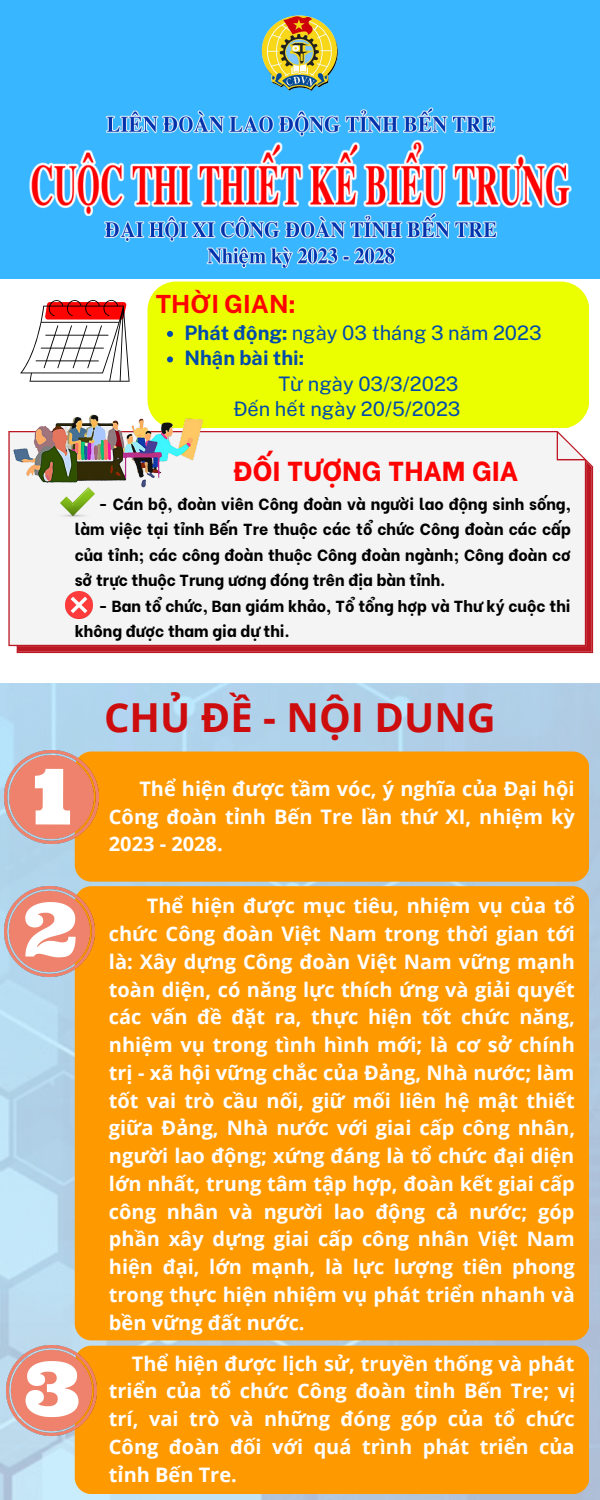
<style>
.page{position:relative;width:600px;height:1500px;background:#fff}
.page>*{position:absolute;margin:0;border:0;box-sizing:border-box;transform-origin:0 0}
.t1{font:700 40px "Open Sans";color:#cd0c0d}
.t2{font:800 27.3px "Be Vietnam";letter-spacing:.01em;color:#ff0202}
.t3{font:700 25px "Public Sans";color:#ff0202}
.t4{font:700 20px/27.8px "Open Sans";color:#fff;text-align:justify}
.t5{font:700 20px/25.5px "Public Sans";color:#004aad}
.t6{font:20px/25.5px "Public Sans";color:#004aad;text-align:right}
.t7{font:800 16px/25.5px "Be Vietnam";color:#000;text-align:justify}
.s1{font-weight:400}
</style>
<div class="page">
<div style="left:0;top:0;width:600px;height:279px;background:#38b6ff"></div>
<img style="left:261px;top:15px;width:77px;height:76px">
<img style="left:105px;top:107px;width:391px;height:30px">
<img style="left:29px;top:139px;width:543px;height:76px">
<img style="left:98px;top:213px;width:404px;height:54px">
<svg style="left:20px;top:299px;width:110px;height:83px"></svg>
<div style="left:148px;top:282px;width:441px;height:146px;background:#ebff00"></div>
<svg style="left:167px;top:331px;width:6px;height:6px"></svg>
<svg style="left:167px;top:356px;width:6px;height:6px"></svg>
<svg style="left:8px;top:431px;width:585px;height:222px;fill:#f4f4f4"></svg>
<img style="left:54px;top:493px;width:40px;height:25px">
<img style="left:65px;top:592px;width:27px;height:27px">
<img style="left:0;top:683px;width:600px;height:817px">
<div style="left:75px;top:752px;width:514px;height:130px;background:#f90;border-radius:17px"></div>
<img style="left:5px;top:750px;width:93px;height:94px">
<div style="left:75px;top:886px;width:514px;height:454px;background:#f90;border-radius:17px"></div>
<img style="left:5px;top:886px;width:90px;height:90px">
<div style="left:75px;top:1346px;width:514px;height:148px;background:#f90;border-radius:17px"></div>
<img style="left:6px;top:1346px;width:90px;height:90px">
<img style="left:8px;top:401px;width:202px;height:92px">
<p class="t3" style="left:156px;top:289px;width:141px">THỜI GIAN:</p>
<p class="t5" style="left:185px;top:320px;width:359px">Phát động: <span class="s1">ngày 03 tháng 3 năm 2023<br></span>Nhận bài thi:</p>
<p class="t6" style="left:233px;top:371px;width:229px">Từ ngày 03/3/2023<br>Đến hết ngày 20/5/2023</p>
<h2 class="t2" style="left:233px;top:448px;width:287px">ĐỐI TƯỢNG THAM GIA</h2>
<p class="t7" style="left:75px;top:490px;width:498px;text-indent:24px">- Cán bộ, đoàn viên Công đoàn và người lao động sinh sống, làm việc tại tỉnh Bến Tre thuộc các tổ chức Công đoàn các cấp của tỉnh; các công đoàn thuộc Công đoàn ngành; Công đoàn cơ sở trực thuộc Trung ương đóng trên địa bàn tỉnh.</p>
<p class="t7" style="left:75px;top:592px;width:497px;text-indent:24px">- Ban tổ chức, Ban giám khảo, Tổ tổng hợp và Thư ký cuộc thi không được tham gia dự thi.</p>
<h1 class="t1" style="left:104px;top:690px;width:393px">CHỦ ĐỀ - NỘI DUNG</h1>
<p class="t4" style="left:109px;top:774px;width:467px;text-indent:30px">Thể hiện được tầm vóc, ý nghĩa của Đại hội Công đoàn tỉnh Bến Tre lần thứ XI, nhiệm kỳ 2023 - 2028.</p>
<p class="t4" style="left:109px;top:892px;width:468px;text-indent:38px">Thể hiện được mục tiêu, nhiệm vụ của tổ chức Công đoàn Việt Nam trong thời gian tới là: Xây dựng Công đoàn Việt Nam vững mạnh toàn diện, có năng lực thích ứng và giải quyết các vấn đề đặt ra, thực hiện tốt chức năng, nhiệm vụ trong tình hình mới; là cơ sở chính trị - xã hội vững chắc của Đảng, Nhà nước; làm tốt vai trò cầu nối, giữ mối liên hệ mật thiết giữa Đảng, Nhà nước với giai cấp công nhân, người lao động; xứng đáng là tổ chức đại diện lớn nhất, trung tâm tập hợp, đoàn kết giai cấp công nhân và người lao động cả nước; góp phần xây dựng giai cấp công nhân Việt Nam hiện đại, lớn mạnh, là lực lượng tiên phong trong thực hiện nhiệm vụ phát triển nhanh và bền vững đất nước.</p>
<p class="t4" style="left:109px;top:1349px;width:468px;text-indent:23px">Thể hiện được lịch sử, truyền thống và phát triển của tổ chức Công đoàn tỉnh Bến Tre; vị trí, vai trò và những đóng góp của tổ chức Công đoàn đối với quá trình phát triển của tỉnh Bến Tre.</p>
</div>
